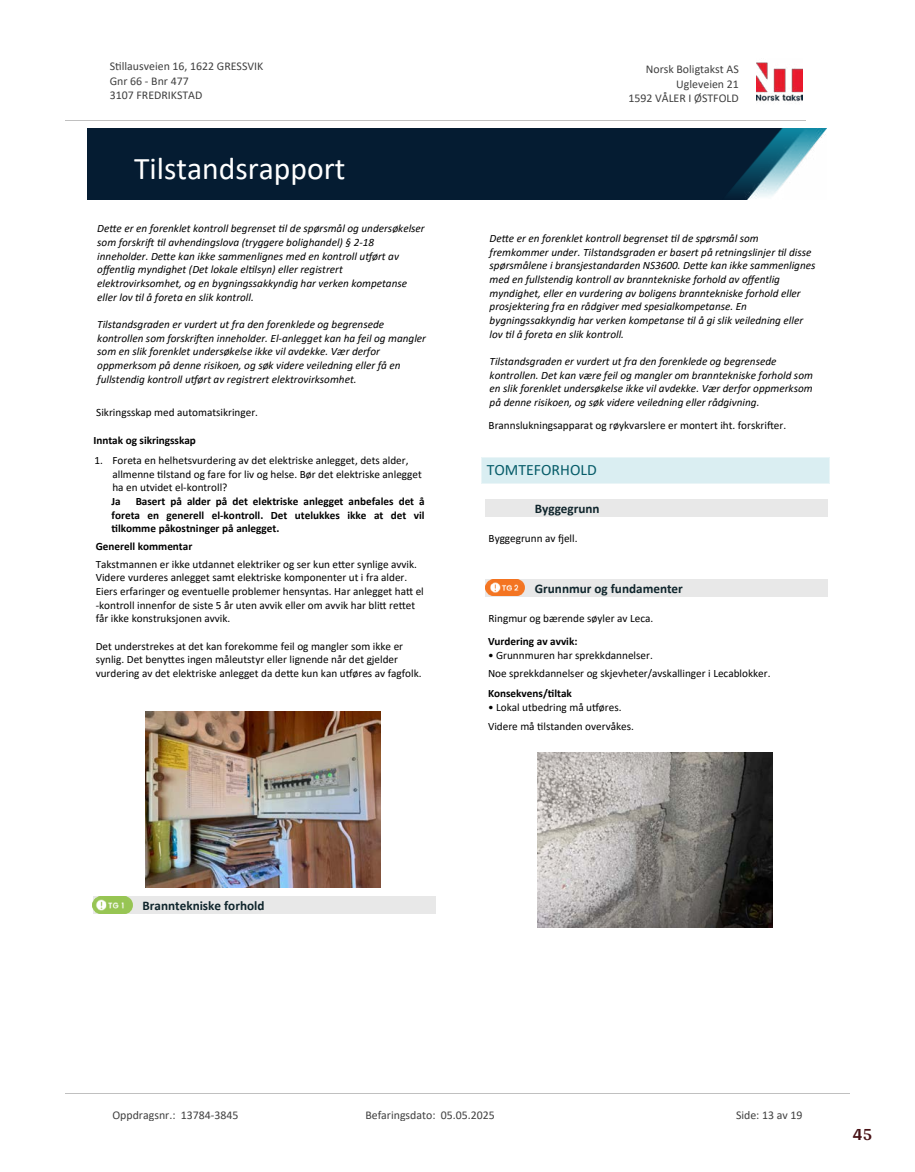
<style>
.page{position:relative;width:915px;height:1172px;background:#fff}
.page>*{position:absolute;margin:0;border:0;box-sizing:border-box;transform-origin:0 0}
.t1{font:31.65px "Calibri";color:#fff}
.t2{font:700 18px "Arya";color:#481317}
.t3{font:15.75px "Calibri";color:#065c69}
.t4{font:700 13.2px "Calibri";color:#0f252c}
.t5{font:11.85px/14.5px "Calibri";color:#404040}
.t6{font:italic 11.25px/13.6px "Calibri";color:#000}
.t7{font:11.25px/13.6px "Calibri";color:#000}
.t8{font:700 11.25px/13.6px "Calibri";color:#000;text-align:justify}
</style>
<div class="page">
<img style="left:145px;top:711px;width:235px;height:176px">
<div style="left:93px;top:897px;width:342px;height:17px;background:#e8e8e8"></div>
<svg style="left:97px;top:901px;width:36px;height:13px"></svg>
<img style="left:93px;top:896px;width:39px;height:17px">
<div style="left:481px;top:457px;width:347px;height:27px;background:#daeef2"></div>
<svg style="left:481px;top:458px;width:1px;height:25px"></svg>
<svg style="left:828px;top:458px;width:1px;height:25px"></svg>
<hr style="left:481px;top:457px;width:348px;height:1px;background:#eaf5f7">
<hr style="left:481px;top:483px;width:348px;height:1px;background:#eaf5f7">
<div style="left:485px;top:500px;width:342px;height:17px;background:#e8e8e8"></div>
<div style="left:485px;top:580px;width:342px;height:17px;background:#e8e8e8"></div>
<img style="left:485px;top:579px;width:39px;height:17px">
<img style="left:537px;top:752px;width:234px;height:176px">
<img style="left:756px;top:62px;width:46px;height:40px">
<hr style="left:65px;top:120px;width:740px;height:1px;background:#c0c0c0">
<img style="left:88px;top:129px;width:738px;height:71px">
<hr style="left:65px;top:1093px;width:784px;height:1px;background:#c0c0c0">
<p class="t5" style="left:110px;top:59px;width:155px">S琀椀llausveien 16, 1622 GRESSVIK<br>Gnr 66 - Bnr 477<br>3107 FREDRIKSTAD</p>
<p class="t5" style="left:645px;top:62px;width:94px">Norsk Boligtakst AS</p>
<p class="t5" style="left:676px;top:76px;width:64px">Ugleveien 21</p>
<p class="t5" style="left:628px;top:91px;width:112px">1592 VÅLER I ØSTFOLD</p>
<h1 class="t1" style="left:134px;top:147px;width:213px">Tilstandsrapport</h1>
<p class="t6" style="left:97px;top:221px;width:329px">De琀琀e er en forenklet kontroll begrenset 琀椀l de spørsmål og undersøkelser som forskri昀琀 琀椀l avhendingslova (tryggere bolighandel) § 2-18 inneholder. De琀琀e kan ikke sammenlignes med en kontroll u琀昀ørt av<br>o昀昀entlig myndighet (Det lokale el琀椀lsyn) eller registrert elektrovirksomhet, og en bygningssakkyndig har verken kompetanse eller lov 琀椀l å foreta en slik kontroll.</p>
<p class="t6" style="left:97px;top:317px;width:330px">Tilstandsgraden er vurdert ut fra den forenklede og begrensede kontrollen som forskri昀琀en inneholder. El-anlegget kan ha feil og mangler som en slik forenklet undersøkelse ikke vil avdekke. Vær derfor oppmerksom på denne risikoen, og søk videre veiledning eller få en fullstendig kontroll u琀昀ørt av registrert elektrovirksomhet.</p>
<p class="t7" style="left:96px;top:405px;width:163px">Sikringsskap med automatsikringer.</p>
<p class="t8" style="left:93px;top:433px;width:104px">Inntak og sikringsskap</p>
<p class="t7" style="left:112px;top:453px;width:311px;text-indent:-18px">1. Foreta en helhetsvurdering av det elektriske anlegget, dets alder, allmenne 琀椀lstand og fare for liv og helse. Bør det elektriske anlegget ha en utvidet el-kontroll?</p>
<p class="t8" style="left:111px;top:494px;width:11px">Ja</p>
<p class="t8" style="left:111px;top:494px;width:314px;text-indent:24px">Basert på alder på det elektriske anlegget anbefales det å foreta en generell el-kontroll. Det utelukkes ikke at det vil琀椀lkomme påkostninger på anlegget.</p>
<p class="t8" style="left:96px;top:539px;width:98px">Generell kommentar</p>
<p class="t7" style="left:96px;top:557px;width:329px">Takstmannen er ikke utdannet elektriker og ser kun e琀琀er synlige avvik.<br>Videre vurderes anlegget samt elektriske komponenter ut i fra alder.<br>Eiers erfaringer og eventuelle problemer hensyntas. Har anlegget ha琀琀 el -kontroll innenfor de siste 5 år uten avvik eller om avvik har bli琀琀 re琀琀et får ikke konstruksjonen avvik.</p>
<p class="t7" style="left:96px;top:639px;width:327px">Det understrekes at det kan forekomme feil og mangler som ikke er synlig. Det beny琀琀es ingen måleutstyr eller lignende når det gjelder vurdering av det elektriske anlegget da de琀琀e kun kan u琀昀øres av fagfolk.</p>
<p class="t6" style="left:489px;top:231px;width:327px">De琀琀e er en forenklet kontroll begrenset 琀椀l de spørsmål som fremkommer under. Tilstandsgraden er basert på retningslinjer 琀椀l disse spørsmålene i bransjestandarden NS3600. De琀琀e kan ikke sammenlignes med en fullstendig kontroll av branntekniske forhold av o昀昀entlig myndighet, eller en vurdering av boligens branntekniske forhold eller prosjektering fra en rådgiver med spesialkompetanse. En bygningssakkyndig har verken kompetanse 琀椀l å gi slik veiledning eller lov 琀椀l å foreta en slik kontroll.</p>
<p class="t6" style="left:489px;top:354px;width:325px">Tilstandsgraden er vurdert ut fra den forenklede og begrensede kontrollen. Det kan være feil og mangler om branntekniske forhold som en slik forenklet undersøkelse ikke vil avdekke. Vær derfor oppmerksom på denne risikoen, og søk videre veiledning eller rådgivning.</p>
<p class="t7" style="left:488px;top:418px;width:299px">Brannslukningsapparat og røykvarslere er montert iht. forskri昀琀er.</p>
<h3 class="t3" style="left:486px;top:459px;width:112px">TOMTEFORHOLD</h3>
<p class="t4" style="left:534px;top:499px;width:66px">Byggegrunn</p>
<p class="t7" style="left:488px;top:531px;width:90px">Byggegrunn av 昀樀ell.</p>
<p class="t4" style="left:534px;top:579px;width:150px">Grunnmur og fundamenter</p>
<p class="t7" style="left:488px;top:611px;width:166px">Ringmur og bærende søyler av Leca.</p>
<p class="t8" style="left:488px;top:634px;width:91px">Vurdering av avvik:</p>
<p class="t7" style="left:488px;top:646px;width:284px;line-height:17.5px">• Grunnmuren har sprekkdannelser.<br>Noe sprekkdannelser og skjevheter/avskallinger i Lecablokker.</p>
<p class="t8" style="left:488px;top:686px;width:85px">Konsekvens/琀椀ltak</p>
<p class="t7" style="left:488px;top:698px;width:147px;line-height:19px">• Lokal utbedring må u琀昀øres.<br>Videre må 琀椀lstanden overvåkes.</p>
<p class="t4" style="left:142px;top:896px;width:123px">Branntekniske forhold</p>
<p class="t5" style="left:112px;top:1107px;width:127px">Oppdragsnr.: 13784-3845</p>
<p class="t5" style="left:365px;top:1107px;width:131px">Befaringsdato: 05.05.2025</p>
<p class="t5" style="left:735px;top:1107px;width:68px">Side: 13 av 19</p>
<h2 class="t2" style="left:852px;top:1123px;width:21px">45</h2>
</div>
